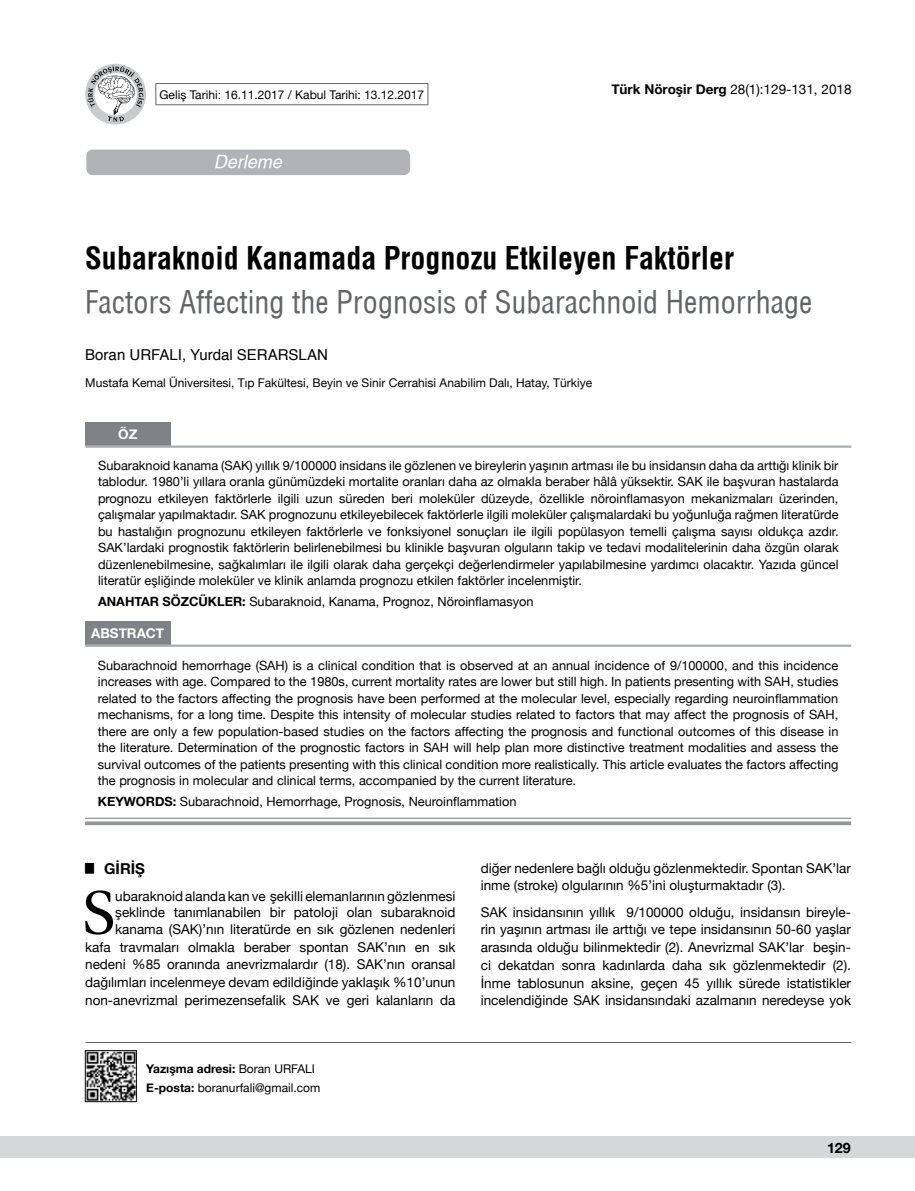
<style>
.page{position:relative;width:915px;height:1191px;background:#fff}
.page>*{position:absolute;margin:0;border:0;box-sizing:border-box;transform-origin:0 0}
.t1{font:61.2px "Utopia";color:#000}
.t2{font:30px "Helvetica Condensed";color:#636466}
.t3{font:700 30px "Helvetica Condens";color:#000}
.t4{font:italic 500 18px "Helvetica";color:#fff}
.t5{font:15px "Helvetica";color:#000}
.t6{font:700 15px "Helvetica Neue";color:#000}
.t7{font:700 14.25px "Helvetica Neue";color:#000}
.t8{font:13.5px/17.7px "Helvetica Neue";color:#000;text-align:justify}
.t9{font:700 13.5px "Helvetica Neue";color:#fff}
.t10{font:12.75px/16.5px "Helvetica Neue";color:#000;text-align:justify}
.t11{font:700 12.75px "Helvetica Neue";color:#000}
.t12{font:12px/18.6px "Helvetica Neue";color:#000}
.s1{font-weight:700}
</style>
<div class="page">
<div style="left:0;top:1136px;width:914px;height:22px;background:#d5d7d8"></div>
<div style="left:86px;top:150px;width:324px;height:25px;background:#b1b4b6;border-radius:6px"></div>
<hr style="left:85px;top:1042px;width:766px;height:1px;background:#636466">
<hr style="left:155px;top:83px;width:273px;height:1px;background:#636466">
<svg style="left:155px;top:84px;width:1px;height:20px"></svg>
<svg style="left:427px;top:84px;width:1px;height:20px"></svg>
<hr style="left:155px;top:104px;width:273px;height:1px;background:#636466">
<div style="left:85px;top:64px;width:61px;height:60px;background:#c9cacc;border-radius:50%"></div>
<svg style="left:87px;top:65px;width:57px;height:57px"></svg>
<img style="left:87px;top:1052px;width:47px;height:47px">
<div style="left:85px;top:1050px;width:51px;height:51px;border:1px solid #000"></div>
<div style="left:85px;top:422px;width:85px;height:24px;background:#808285"></div>
<hr style="left:85px;top:446px;width:766px;height:1px;background:#939598">
<hr style="left:85px;top:447px;width:766px;height:1px;background:#939598">
<div style="left:85px;top:621px;width:85px;height:24px;background:#808285"></div>
<hr style="left:85px;top:645px;width:765px;height:1px;background:#939598">
<hr style="left:85px;top:646px;width:765px;height:1px;background:#939598">
<hr style="left:85px;top:817px;width:765px;height:2px;background:#939598">
<svg style="left:85px;top:821px;width:765px;height:4px;fill:#939598"></svg>
<p class="t12" style="left:159px;top:86px;width:266px">Geliş Tarihi: 16.11.2017 / Kabul Tarihi: 13.12.2017</p>
<p class="t8" style="left:611px;top:81px;width:241px"><span class="s1">Türk Nöroşir Derg</span> 28(1):129-131, 2018</p>
<h3 class="t4" style="left:214px;top:151px;width:70px">Derleme</h3>
<h2 class="t3" style="left:85px;top:240px;width:650px">Subaraknoid Kanamada Prognozu Etkileyen Faktörler</h2>
<h2 class="t2" style="left:85px;top:283px;width:728px">Factors Affecting the Prognosis of Subarachnoid Hemorrhage</h2>
<p class="t5" style="left:85px;top:343px;width:244px">Boran URFALI, Yurdal SERARSLAN</p>
<p class="t12" style="left:85px;top:374px;width:508px">Mustafa Kemal Üniversitesi, Tıp Fakültesi, Beyin ve Sinir Cerrahisi Anabilim Dalı, Hatay, Türkiye</p>
<p class="t9" style="left:118px;top:424px;width:21px">ÖZ</p>
<p class="t10" style="left:98px;top:458px;width:741px">Subaraknoid kanama (SAK) yıllık 9/100000 insidans ile gözlenen ve bireylerin yaşının artması ile bu insidansın daha da arttığı klinik bir tablodur. 1980’li yıllara oranla günümüzdeki mortalite oranları daha az olmakla beraber hâlâ yüksektir. SAK ile başvuran hastalarda prognozu etkileyen faktörlerle ilgili uzun süreden beri moleküler düzeyde, özellikle nöroinflamasyon mekanizmaları üzerinden, çalışmalar yapılmaktadır. SAK prognozunu etkileyebilecek faktörlerle ilgili moleküler çalışmalardaki bu yoğunluğa rağmen literatürde bu hastalığın prognozunu etkileyen faktörlerle ve fonksiyonel sonuçları ile ilgili popülasyon temelli çalışma sayısı oldukça azdır.<br>SAK’lardaki prognostik faktörlerin belirlenebilmesi bu klinikle başvuran olguların takip ve tedavi modalitelerinin daha özgün olarak düzenlenebilmesine, sağkalımları ile ilgili olarak daha gerçekçi değerlendirmeler yapılabilmesine yardımcı olacaktır. Yazıda güncel literatür eşliğinde moleküler ve klinik anlamda prognozu etkilen faktörler incelenmiştir.</p>
<p class="t10" style="left:98px;top:594px;width:437px"><span class="s1">ANAHTAR SÖZCÜKLER:</span> Subaraknoid, Kanama, Prognoz, Nöroinflamasyon</p>
<p class="t9" style="left:91px;top:623px;width:75px">ABSTRACT</p>
<p class="t10" style="left:98px;top:658px;width:741px">Subarachnoid hemorrhage (SAH) is a clinical condition that is observed at an annual incidence of 9/100000, and this incidence increases with age. Compared to the 1980s, current mortality rates are lower but still high. In patients presenting with SAH, studies related to the factors affecting the prognosis have been performed at the molecular level, especially regarding neuroinflammation mechanisms, for a long time. Despite this intensity of molecular studies related to factors that may affect the prognosis of SAH, there are only a few population-based studies on the factors affecting the prognosis and functional outcomes of this disease in the literature. Determination of the prognostic factors in SAH will help plan more distinctive treatment modalities and assess the survival outcomes of the patients presenting with this clinical condition more realistically. This article evaluates the factors affecting the prognosis in molecular and clinical terms, accompanied by the current literature.</p>
<p class="t11" style="left:98px;top:791px;width:58px">Keywords</p>
<p class="t10" style="left:173px;top:794px;width:345px"><span class="s1">:</span> Subarachnoid, Hemorrhage, Prognosis, Neuroinflammation</p>
<p class="t6" style="left:85px;top:857px;width:61px"><sup>█</sup> GİRİŞ</p>
<h1 class="t1" style="left:82px;top:877px;width:35px">S</h1>
<p class="t8" style="left:115px;top:888px;width:341px;line-height:16.5px">ubaraknoid alanda kan ve şekilli elemanlarının gözlenmesi şeklinde tanımlanabilen bir patoloji olan subaraknoid kanama (SAK)’nın literatürde en sık gözlenen nedenleri</p>
<p class="t8" style="left:85px;top:938px;width:371px">kafa travmaları olmakla beraber spontan SAK’nın en sık nedeni %85 oranında anevrizmalardır (18). SAK’nın oransal dağılımları incelenmeye devam edildiğinde yaklaşık %10’unun non-anevrizmal perimezensefalik SAK ve geri kalanların da</p>
<p class="t12" style="left:146px;top:1060px;width:176px"><span class="s1">Yazışma adresi:</span> Boran URFALI<br><span class="s1">E-posta:</span> boranurfali@gmail.com</p>
<p class="t8" style="left:480px;top:859px;width:371px">diğer nedenlere bağlı olduğu gözlenmektedir. Spontan SAK’lar inme (stroke) olgularının %5’ini oluşturmaktadır (3).</p>
<p class="t8" style="left:480px;top:903px;width:371px">SAK insidansının yıllık 9/100000 olduğu, insidansın bireyle&shy;rin yaşının artması ile arttığı ve tepe insidansının 50-60 yaşlar arasında olduğu bilinmektedir (2). Anevrizmal SAK’lar beşin&shy;ci dekatdan sonra kadınlarda daha sık gözlenmektedir (2).<br>İnme tablosunun aksine, geçen 45 yıllık sürede istatistikler incelendiğinde SAK insidansındaki azalmanın neredeyse yok</p>
<p class="t7" style="left:826px;top:1137px;width:25px">129</p>
</div>
